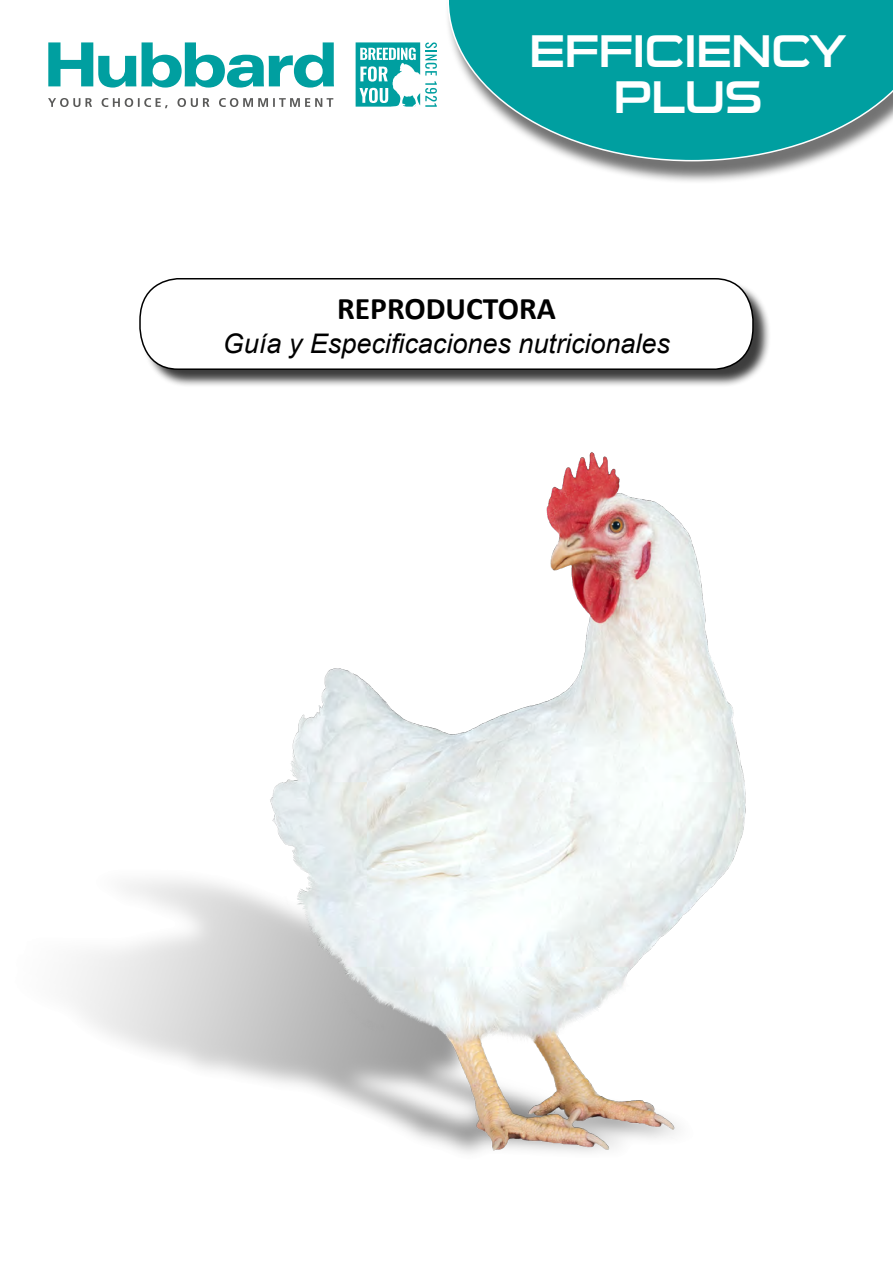
<style>
.page{position:relative;width:893px;height:1263px;background:#fff}
.page>*{position:absolute;margin:0;border:0;box-sizing:border-box;transform-origin:0 0}
.t1{font:45.15px/46.5px "Sui Generis Rg";letter-spacing:-.01em;color:#fff;text-align:center}
.t2{font:700 31.5px "Calibri";color:#000}
.t3{font:italic 27px "Arial";color:#000}
</style>
<div class="page">
<div style="left:142px;top:281px;width:630px;height:107px;background:#000;opacity:.75"></div>
<div style="left:140px;top:279px;width:613px;height:90px;background:#fff;border-radius:40px"></div>
<div style="left:139px;top:278px;width:615px;height:92px;border:2px solid #000;border-radius:40px"></div>
<img style="left:71px;top:452px;width:675px;height:702px">
<div style="left:444px;top:0;width:449px;height:184px;background:#000;opacity:.55"></div>
<svg style="left:447px;top:0;width:446px;height:161px"></svg>
<svg style="left:356px;top:42px;width:81px;height:65px"></svg>
<svg style="left:48px;top:42px;width:286px;height:46px"></svg>
<svg style="left:48px;top:98px;width:285px;height:10px"></svg>
<h1 class="t1" style="left:530px;top:28px;width:319px">EFFICIENCY<br>PLUS</h1>
<p class="t2" style="left:337px;top:286px;width:220px">REPRODUCTORA</p>
<p class="t3" style="left:223px;top:326px;width:449px">Guía y Especificaciones nutricionales</p>
</div>
